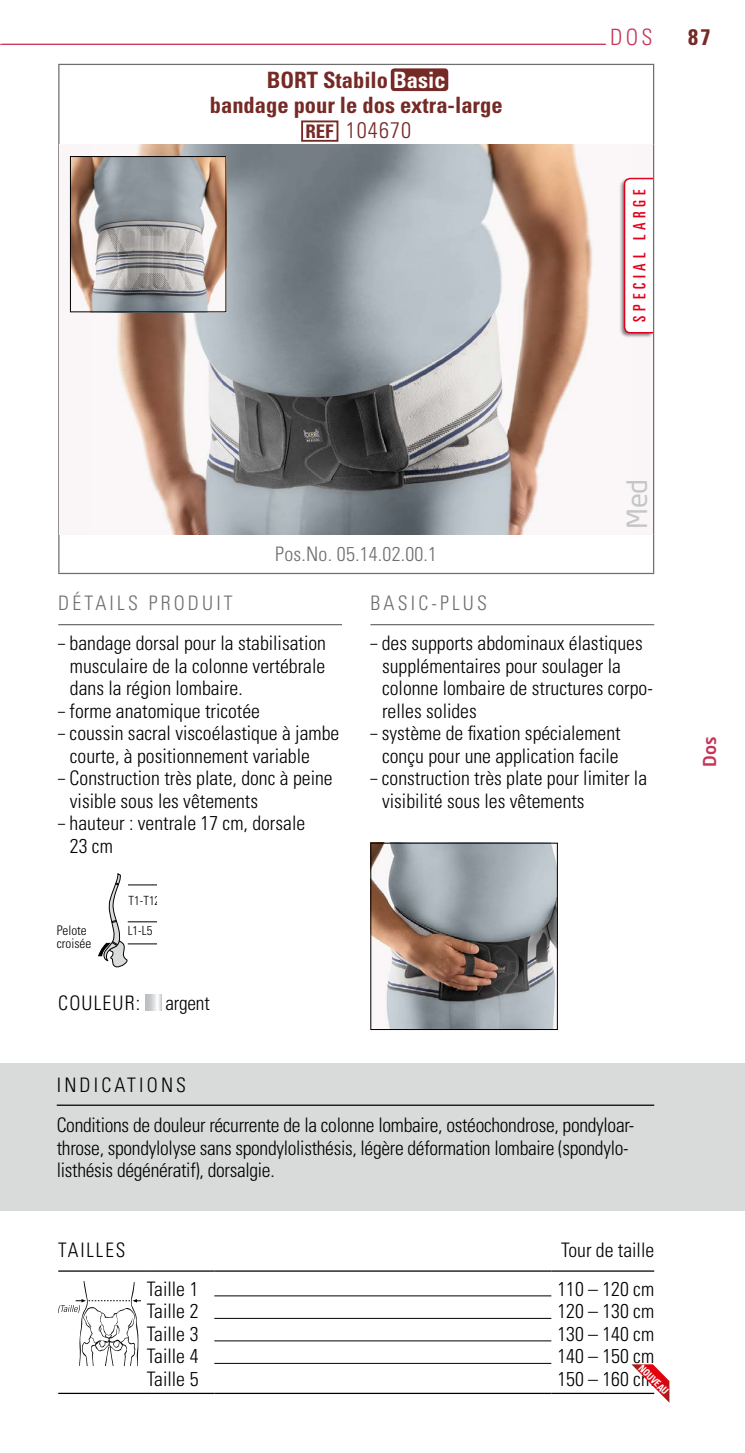
<style>
.page{position:relative;width:745px;height:1453px;background:#fff}
.page>*{position:absolute;margin:0;border:0;box-sizing:border-box;transform-origin:0 0}
.t1{font:27.5px "Neo Tech Std";color:#c5c6c6}
.t2{font:700 condensed 22.5px/25px "Univers LT Std";color:#762a26;text-align:center}
.t3{font:300 condensed 22.5px "Univers LT Std";color:#c83458}
.t4{font:300 condensed 20px/22.5px "Univers LT Std";color:#000;scale:.7 1}
.t5{font:300 condensed 20px/40.2px "Univers LT Std";color:#000}
.t6{font:300 condensed 20px "Univers LT Std";letter-spacing:.16em;color:#6e6e6e}
.t7{font:300 condensed 20px "Univers LT Std";letter-spacing:.01em;color:#6e6e6e}
.t8{font:300 condensed 20px "Univers LT Std";letter-spacing:.06em;color:#000}
.t9{font:300 condensed 20px "Univers LT Std";letter-spacing:.1em;color:#000;scale:.96 1}
.t10{font:500 17.5px "Neo Tech Pro";color:#c83458}
.t11{font:17px "Univers LT Pro Ult Cond";letter-spacing:.28em;color:#e3001d}
.t12{font:300 condensed 13.25px "Univers";color:#000}
.t13{font:300 condensed 12.75px "Univers";color:#000}
.t14{font:700 condensed 10px "Univers LT Std";color:#fff;scale:.9 1}
.s1{color:#fff}
.s2{font-family:"Univers LT Pro";font-size:18.75px}
.s3{font-weight:300}
</style>
<div class="page">
<div style="left:0;top:1063px;width:744px;height:147px;background:#d9dada"></div>
<svg style="left:58px;top:1281px;width:83px;height:84px"></svg>
<svg style="left:98px;top:873px;width:59px;height:94px"></svg>
<div style="left:390px;top:68px;width:58px;height:23px;background:#762a26;border-radius:4px"></div>
<hr style="left:58px;top:65px;width:1px;height:80px;background:#6e6e6e">
<hr style="left:652px;top:65px;width:1px;height:80px;background:#6e6e6e">
<hr style="left:58px;top:64px;width:595px;height:1px;background:#6e6e6e">
<hr style="left:58px;top:145px;width:1px;height:389px;background:#6e6e6e">
<hr style="left:652px;top:145px;width:1px;height:389px;background:#6e6e6e">
<hr style="left:59px;top:144px;width:593px;height:1px;background:#6e6e6e">
<hr style="left:58px;top:534px;width:1px;height:39px;background:#6e6e6e">
<hr style="left:652px;top:534px;width:1px;height:39px;background:#6e6e6e">
<hr style="left:59px;top:534px;width:593px;height:1px;background:#6e6e6e">
<hr style="left:58px;top:573px;width:595px;height:1px;background:#6e6e6e">
<div style="left:301px;top:120px;width:37px;height:22px;border:2px solid #762a26"></div>
<img style="left:69px;top:145px;width:581px;height:389px">
<hr style="left:58px;top:624px;width:284px;height:1px;background:#6e6e6e">
<svg style="left:146px;top:994px;width:15px;height:16px"></svg>
<hr style="left:370px;top:624px;width:283px;height:1px;background:#6e6e6e">
<hr style="left:57px;top:1104px;width:596px;height:2px;background:#000">
<hr style="left:147px;top:1270px;width:67px;height:1px;background:#000">
<hr style="left:214px;top:1295px;width:337px;height:1px;background:#000">
<hr style="left:214px;top:1318px;width:337px;height:1px;background:#000">
<hr style="left:58px;top:1270px;width:89px;height:1px;background:#000">
<hr style="left:214px;top:1270px;width:337px;height:1px;background:#000">
<hr style="left:551px;top:1270px;width:102px;height:1px;background:#000">
<hr style="left:58px;top:1393px;width:89px;height:1px;background:#000">
<hr style="left:147px;top:1393px;width:67px;height:1px;background:#000">
<hr style="left:214px;top:1393px;width:337px;height:1px;background:#000">
<hr style="left:551px;top:1393px;width:102px;height:1px;background:#000">
<hr style="left:214px;top:1340px;width:337px;height:1px;background:#000">
<hr style="left:214px;top:1363px;width:337px;height:1px;background:#000">
<img style="left:72px;top:158px;width:152px;height:152px">
<div style="left:70px;top:156px;width:156px;height:156px;border:1px solid #000"></div>
<div style="left:618px;top:178px;width:35px;height:160px;background:#000;opacity:.5"></div>
<svg style="left:622px;top:177px;width:32px;height:157px"></svg>
<img style="left:372px;top:845px;width:183px;height:183px">
<div style="left:370px;top:843px;width:187px;height:187px;border:1px solid #000"></div>
<svg style="left:631px;top:1364px;width:38px;height:38px"></svg>
<hr style="left:0;top:44px;width:605px;height:1px;background:#c83458">
<p class="t2" style="left:210px;top:67px;width:294px">BORT Stabilo <span class="s1">Basic<br></span>bandage pour le dos extra-large<br><span class="s2">REF</span> <span class="s3">104670</span></p>
<p class="t7" style="left:275px;top:542px;width:163px">Pos.No. 05.14.02.00.1</p>
<p class="t3" style="left:609px;top:23px;width:44px">DOS</p>
<p class="t2" style="left:687px;top:24px;width:24px">87</p>
<p class="t11" style="left:627px;top:322px;width:134px;rotate:-90deg">SPECIAL LARGE</p>
<h1 class="t1" style="left:619px;top:529px;width:52px;rotate:-90deg">Med</h1>
<p class="t6" style="left:58px;top:591px;width:176px">DÉTAILS PRODUIT</p>
<p class="t4" style="left:70px;top:632px;width:367px;text-align:justify;text-indent:-12px">– bandage dorsal pour la stabilisation musculaire de la colonne vertébrale dans la région lombaire.</p>
<p class="t4" style="left:58px;top:699px;width:290px">– forme anatomique tricotée</p>
<p class="t4" style="left:70px;top:722px;width:386px;text-indent:-12px">– coussin sacral viscoélastique à jambe courte, à positionnement variable</p>
<p class="t4" style="left:70px;top:767px;width:376px;text-indent:-12px">– Construction très plate, donc à peine visible sous les vêtements</p>
<p class="t4" style="left:70px;top:812px;width:337px;text-indent:-12px">– hauteur : ventrale 17 cm, dorsale<br>23 cm</p>
<p class="t13" style="left:128px;top:893px;width:33px">T1-T12</p>
<p class="t12" style="left:57px;top:922px;width:32px">Pelote</p>
<p class="t13" style="left:128px;top:923px;width:26px">L1-L5</p>
<p class="t12" style="left:57px;top:935px;width:36px">croisée</p>
<p class="t8" style="left:58px;top:991px;width:84px">COULEUR:</p>
<p class="t5" style="left:165px;top:983px;width:46px">argent</p>
<p class="t6" style="left:370px;top:591px;width:118px">BASIC-PLUS</p>
<p class="t4" style="left:382px;top:632px;width:388px;text-indent:-12px">– des supports abdominaux élastiques supplémentaires pour soulager la colonne lombaire de structures corpo&shy;relles solides</p>
<p class="t4" style="left:370px;top:722px;width:359px;text-align:center">– système de fixation spécialement conçu pour une application facile</p>
<p class="t4" style="left:382px;top:767px;width:380px;text-indent:-12px">– construction très plate pour limiter la visibilité sous les vêtements</p>
<p class="t5" style="left:57px;top:1064px;width:578px">INDICATIONS<br>Conditions de douleur récurrente de la colonne lombaire, ostéochondrose, pondyloar-</p>
<p class="t5" style="left:57px;top:1136px;width:573px;line-height:22.5px">throse, spondylolyse sans spondylolisthésis, légère déformation lombaire (spondylo&shy;listhésis dégénératif), dorsalgie.</p>
<p class="t9" style="left:58px;top:1238px;width:71px">TAILLES</p>
<p class="t5" style="left:560px;top:1230px;width:95px">Tour de taille</p>
<p class="t5" style="left:147px;top:1269px;width:53px">Taille 1</p>
<p class="t5" style="left:557px;top:1269px;width:98px">110 – 120 cm</p>
<p class="t5" style="left:147px;top:1291px;width:53px">Taille 2</p>
<p class="t5" style="left:557px;top:1291px;width:98px">120 – 130 cm</p>
<p class="t5" style="left:147px;top:1314px;width:53px">Taille 3</p>
<p class="t5" style="left:557px;top:1314px;width:98px">130 – 140 cm</p>
<p class="t5" style="left:147px;top:1336px;width:53px">Taille 4</p>
<p class="t5" style="left:557px;top:1336px;width:98px">140 – 150 cm</p>
<p class="t5" style="left:147px;top:1359px;width:53px">Taille 5</p>
<p class="t5" style="left:557px;top:1359px;width:98px">150 – 160 cm</p>
<p class="t14" style="left:644px;top:1362px;width:43px;rotate:45deg">NOUVEAU</p>
<p class="t10" style="left:698px;top:767px;width:33px;rotate:-90deg">Dos</p>
</div>
